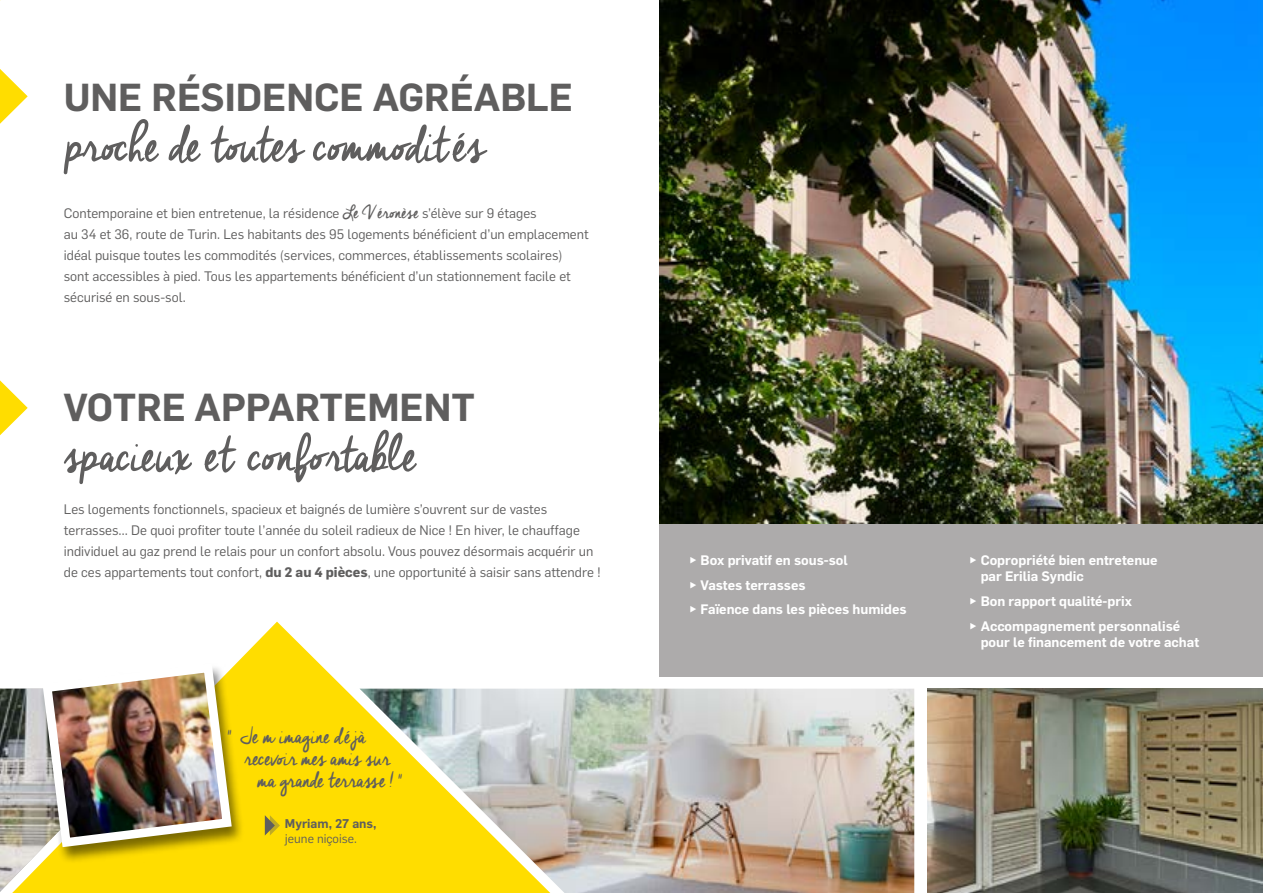
<style>
.page{position:relative;width:1263px;height:893px;background:#fff}
.page>*{position:absolute;margin:0;border:0;box-sizing:border-box;transform-origin:0 0}
.t1{font:62.1px "Cheddar Jack";letter-spacing:-.03em;color:#5f5e5e}
.t2{font:600 38.25px "Flama";color:#5f5e5e}
.t3{font:27.45px "Cheddar Jack";letter-spacing:-.015em;color:#5f5e5e}
.t4{font:13.5px/21px "Flama";color:#5f5e5e}
.t5{font:600 13.5px/24.8px "Flama";color:#fff}
.t6{font:600 12.45px "Flama";color:#5f5e5e}
.t7{font:12.45px "Flama";color:#5f5e5e}
.s1{font-family:"Cheddar Jack";font-size:22.5px}
.s2{font-weight:700}
</style>
<div class="page">
<img style="left:659px;top:0;width:604px;height:524px">
<svg style="left:1px;top:381px;width:27px;height:54px"></svg>
<svg style="left:1px;top:70px;width:27px;height:53px"></svg>
<img style="left:0;top:0;width:1px;height:446px">
<div style="left:659px;top:524px;width:604px;height:153px;background:#adabab"></div>
<img style="left:550px;top:689px;width:364px;height:204px">
<svg style="left:12px;top:622px;width:538px;height:271px"></svg>
<div style="left:38px;top:663px;width:207px;height:201px;background:#000;opacity:.52"></div>
<img style="left:0;top:658px;width:236px;height:234px">
<svg style="left:265px;top:815px;width:15px;height:20px"></svg>
<img style="left:927px;top:689px;width:336px;height:204px">
<h2 class="t2" style="left:64px;top:70px;width:511px">UNE RÉSIDENCE AGRÉABLE</h2>
<h1 class="t1" style="left:64px;top:110px;width:423px">proche de toutes commodités</h1>
<p class="t4" style="left:64px;top:202px;width:526px">Contemporaine et bien entretenue, la résidence <span class="s1">Le Véronèse</span> s’élève sur 9 étages<br>au 34 et 36, route de Turin. Les habitants des 95 logements bénéficient d’un emplacement idéal puisque toutes les commodités (services, commerces, établissements scolaires) sont accessibles à pied. Tous les appartements bénéficient d’un stationnement facile et sécurisé en sous-sol.</p>
<h2 class="t2" style="left:64px;top:379px;width:413px">VOTRE APPARTEMENT</h2>
<h1 class="t1" style="left:64px;top:420px;width:354px">spacieux et confortable</h1>
<p class="t4" style="left:64px;top:498px;width:539px">Les logements fonctionnels, spacieux et baignés de lumière s’ouvrent sur de vastes terrasses… De quoi profiter toute l’année du soleil radieux de Nice ! En hiver, le chauffage individuel au gaz prend le relais pour un confort absolu. Vous pouvez désormais acquérir un de ces appartements tout confort, <span class="s2">du 2 au 4 pièces</span>, une opportunité à saisir sans attendre !</p>
<h3 class="t3" style="left:227px;top:721px;width:140px">" Je m’imagine déjà</h3>
<h3 class="t3" style="left:244px;top:743px;width:148px">recevoir mes amis sur</h3>
<h3 class="t3" style="left:257px;top:765px;width:147px">ma grande terrasse ! "</h3>
<p class="t6" style="left:285px;top:814px;width:93px">Myriam, 27 ans,</p>
<p class="t7" style="left:285px;top:829px;width:73px">jeune niçoise.</p>
<p class="t5" style="left:689px;top:547px;width:219px">► Box privatif en sous-sol<br>► Vastes terrasses<br>► Faïence dans les pièces humides</p>
<p class="t5" style="left:981px;top:551px;width:178px;line-height:16.2px;text-indent:-12px">► Copropriété bien entretenue par Erilia Syndic</p>
<p class="t5" style="left:969px;top:588px;width:213px">► Bon rapport qualité-prix<br>► Accompagnement personnalisé</p>
<p class="t5" style="left:981px;top:629px;width:220px">pour le financement de votre achat</p>
</div>
